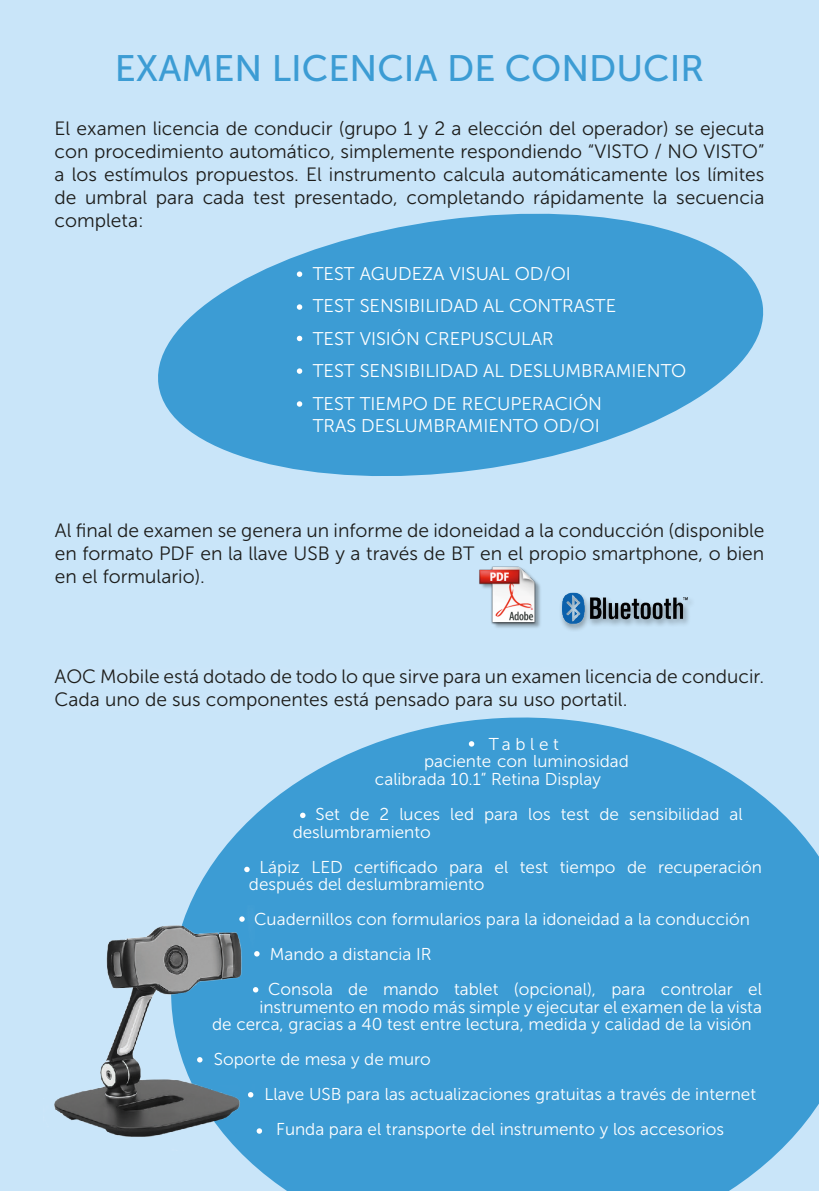
<style>
.page{position:relative;width:819px;height:1191px;background:#c9e5f9}
.page>*{position:absolute;margin:0;border:0;box-sizing:border-box;transform-origin:0 0}
.t1{font:36.75px "Museo Sans 500";color:#3c9cd4}
.t2{font:19.25px/23.1px "Museo Sans 300";color:#1d1d1b;text-align:justify}
.t3{font:18.38px/32.6px "Museo Sans 300";color:#fff}
.t4{font:17.15px/17.5px "Museo Sans 300";color:#fff}
</style>
<div class="page">
<svg style="left:189px;top:720px;width:630px;height:471px;background:#4ca4d8"></svg>
<svg style="left:158px;top:213px;width:606px;height:263px;fill:#3c9cd4"></svg>
<svg style="left:297px;top:271px;width:5px;height:6px"></svg>
<svg style="left:297px;top:336px;width:5px;height:5px"></svg>
<svg style="left:297px;top:304px;width:5px;height:6px"></svg>
<svg style="left:297px;top:401px;width:5px;height:6px"></svg>
<svg style="left:297px;top:368px;width:5px;height:6px"></svg>
<div style="left:480px;top:567px;width:62px;height:63px;background:#1d1d1b;opacity:.35"></div>
<img style="left:479px;top:566px;width:59px;height:59px">
<svg style="left:469px;top:741px;width:5px;height:5px"></svg>
<svg style="left:300px;top:812px;width:5px;height:6px"></svg>
<svg style="left:244px;top:866px;width:6px;height:6px"></svg>
<svg style="left:254px;top:987px;width:4px;height:5px"></svg>
<svg style="left:254px;top:951px;width:5px;height:5px"></svg>
<svg style="left:256px;top:1128px;width:6px;height:5px"></svg>
<div style="left:559px;top:591px;width:136px;height:42px;background:#1d1d1b;opacity:.4"></div>
<img style="left:562px;top:591px;width:125px;height:34px">
<img style="left:54px;top:905px;width:200px;height:245px">
<h1 class="t1" style="left:115px;top:48px;width:590px">EXAMEN LICENCIA DE CONDUCIR</h1>
<p class="t2" style="left:55px;top:117px;width:711px">El examen licencia de conducir (grupo 1 y 2 a elección del operador) se ejecuta con procedimiento automático, simplemente respondiendo “VISTO / NO VISTO” a los estímulos propuestos. El instrumento calcula automáticamente los límites de umbral para cada test presentado, completando rápidamente la secuencia completa:</p>
<p class="t3" style="left:313px;top:257px;width:375px">TEST AGUDEZA VISUAL OD/OI<br>TEST SENSIBILIDAD AL CONTRASTE<br>TEST VISIÓN CREPUSCULAR<br>TEST SENSIBILIDAD AL DESLUMBRAMIENTO<br>TEST TIEMPO DE RECUPERACIÓN</p>
<p class="t3" style="left:313px;top:409px;width:288px">TRAS DESLUMBRAMIENTO OD/OI</p>
<p class="t2" style="left:55px;top:519px;width:711px">Al final de examen se genera un informe de idoneidad a la conducción (disponible en formato PDF en la llave USB y a través de BT en el propio smartphone, o bien en el formulario).</p>
<p class="t2" style="left:55px;top:665px;width:711px">AOC Mobile está dotado de todo lo que sirve para un examen licencia de conducir.<br>Cada uno de sus componentes está pensado para su uso portatil.</p>
<p class="t4" style="left:489px;top:735px;width:71px">Tablet</p>
<p class="t4" style="left:424px;top:753px;width:206px">paciente con luminosidad</p>
<p class="t4" style="left:375px;top:770px;width:227px">calibrada 10.1” Retina Display</p>
<p class="t4" style="left:293px;top:805px;width:451px;text-indent:23px">Set de 2 luces led para los test de sensibilidad al deslumbramiento</p>
<p class="t4" style="left:249px;top:858px;width:514px;text-indent:10px">Lápiz LED certificado para el test tiempo de recuperación después del deslumbramiento</p>
<p class="t4" style="left:268px;top:901px;width:495px;line-height:35px;text-indent:-14px">Cuadernillos con formularios para la idoneidad a la conducción<br>Mando a distancia IR<br>Consola de mando tablet (opcional), para controlar el</p>
<p class="t4" style="left:212px;top:998px;width:551px;text-indent:47px">instrumento en modo más simple y ejecutar el examen de la vista de cerca, gracias a 40 test entre lectura, medida y calidad de la visión</p>
<p class="t4" style="left:214px;top:1050px;width:218px">Soporte de mesa y de muro</p>
<p class="t4" style="left:265px;top:1085px;width:493px">Llave USB para las actualizaciones gratuitas a través de internet</p>
<p class="t4" style="left:276px;top:1120px;width:449px">Funda para el transporte del instrumento y los accesorios</p>
</div>
